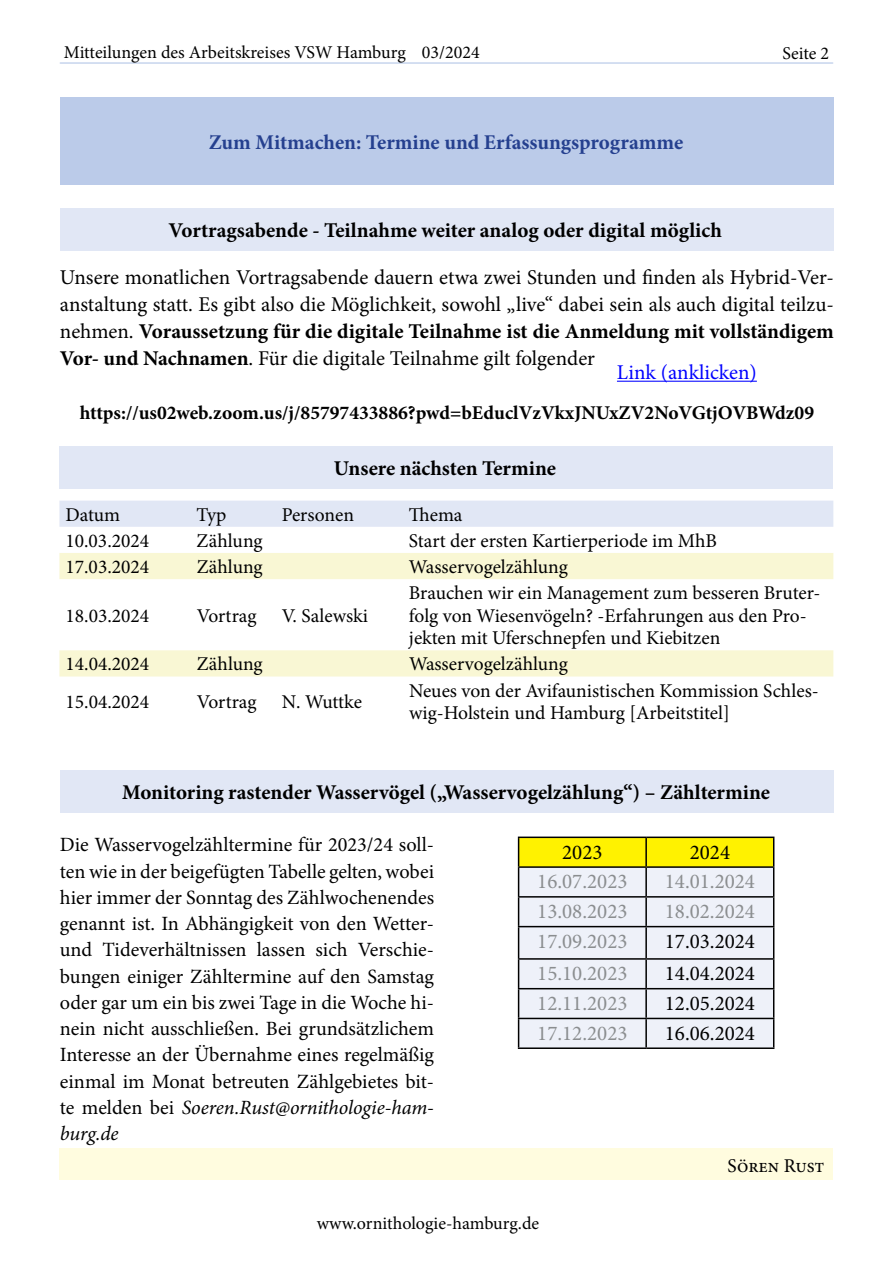
<style>
.page{position:relative;width:893px;height:1263px;background:#fff}
.page>*{position:absolute;margin:0;border:0;box-sizing:border-box;transform-origin:0 0}
.t1{font:21px/27px "Minion Pro";color:#000;text-align:justify}
.t2{font:700 21px "Minion Pro";color:#000}
.t3{font:21px "Minion Pro";color:#8b8e90}
.t4{font:700 21px "Minion Pro";color:#25408f}
.t5{font:21px "Minion Pro";color:#00f}
.t6{font:20.25px/26.2px "Minion Pro";color:#000;text-align:justify}
.t7{font:19.5px/22.5px "Minion Pro";color:#000}
.t8{font:700 19.5px "Minion Pro";color:#000}
.t9{font:18px "Minion Pro";color:#000}
.s1{font-weight:700}
.s2{font-style:italic}
</style>
<div class="page">
<hr style="left:60px;top:62px;width:773px;height:2px;background:#c7d4ed">
<div style="left:60px;top:98px;width:774px;height:87px;background:#bbcbe9"></div>
<div style="left:59px;top:446px;width:774px;height:43px;background:#e1e7f5"></div>
<div style="left:59px;top:501px;width:774px;height:26px;background:#e1e7f5"></div>
<svg style="left:59px;top:553px;width:774px;height:123px"></svg>
<div style="left:60px;top:208px;width:774px;height:43px;background:#e1e7f5"></div>
<hr style="left:617px;top:381px;width:140px;height:1px;background:#00f">
<div style="left:60px;top:770px;width:774px;height:42px;background:#e1e7f5"></div>
<div style="left:519px;top:927px;width:254px;height:120px;background:#eef1f9"></div>
<hr style="left:518px;top:836px;width:128px;height:2px;background:#000">
<hr style="left:646px;top:836px;width:128px;height:2px;background:#000">
<hr style="left:646px;top:1018px;width:128px;height:1px;background:#000">
<hr style="left:646px;top:1047px;width:128px;height:2px;background:#000">
<svg style="left:518px;top:837px;width:256px;height:89px;background:#e4e29b"></svg>
<hr style="left:518px;top:926px;width:128px;height:1px;background:#000">
<hr style="left:518px;top:927px;width:1px;height:31px;background:#000">
<hr style="left:646px;top:926px;width:128px;height:1px;background:#000">
<hr style="left:645px;top:927px;width:2px;height:31px;background:#000">
<hr style="left:773px;top:927px;width:1px;height:31px;background:#000">
<hr style="left:518px;top:958px;width:128px;height:2px;background:#000">
<hr style="left:646px;top:958px;width:128px;height:2px;background:#000">
<hr style="left:645px;top:960px;width:2px;height:28px;background:#000">
<svg style="left:773px;top:960px;width:1px;height:87px"></svg>
<hr style="left:518px;top:988px;width:128px;height:1px;background:#000">
<hr style="left:646px;top:988px;width:128px;height:1px;background:#000">
<hr style="left:645px;top:989px;width:2px;height:29px;background:#000">
<hr style="left:518px;top:1018px;width:128px;height:1px;background:#000">
<svg style="left:518px;top:960px;width:1px;height:87px"></svg>
<hr style="left:645px;top:1019px;width:2px;height:28px;background:#000">
<hr style="left:518px;top:1047px;width:128px;height:2px;background:#000">
<div style="left:59px;top:1149px;width:774px;height:31px;background:#fffcdf"></div>
<p class="t9" style="left:64px;top:40px;width:417px">Mitteilungen des Arbeitskreises VSW Hamburg 03/2024</p>
<p class="t9" style="left:782px;top:41px;width:48px">Seite 2</p>
<p class="t4" style="left:209px;top:127px;width:476px">Zum Mitmachen: Termine und Erfassungsprogramme</p>
<p class="t2" style="left:169px;top:216px;width:555px">Vortragsabende - Teilnahme weiter analog oder digital möglich</p>
<p class="t1" style="left:60px;top:264px;width:775px">Unsere monatlichen Vortragsabende dauern etwa zwei Stunden und finden als Hybrid-Ver&shy;anstaltung statt. Es gibt also die Möglichkeit, sowohl „live“ dabei sein als auch digital teilzu&shy;nehmen. <span class="s1">Voraussetzung für die digitale Teilnahme ist die Anmeldung mit vollständigem Vor- und Nachnamen</span>. Für die digitale Teilnahme gilt folgender</p>
<p class="t8" style="left:80px;top:399px;width:736px">https://us02web.zoom.us/j/85797433886?pwd=bEduclVzVkxJNUxZV2NoVGtjOVBWdz09</p>
<p class="t5" style="left:617px;top:358px;width:141px">Link (anklicken)</p>
<p class="t2" style="left:334px;top:454px;width:224px">Unsere nächsten Termine</p>
<p class="t7" style="left:65px;top:503px;width:56px">Datum</p>
<p class="t7" style="left:197px;top:503px;width:31px">Typ</p>
<p class="t7" style="left:282px;top:503px;width:74px">Personen</p>
<p class="t7" style="left:409px;top:503px;width:55px">Thema</p>
<p class="t7" style="left:65px;top:530px;width:85px">10.03.2024</p>
<p class="t7" style="left:197px;top:530px;width:67px">Zählung</p>
<p class="t7" style="left:409px;top:530px;width:310px">Start der ersten Kartierperiode im MhB</p>
<p class="t7" style="left:65px;top:556px;width:85px">17.03.2024</p>
<p class="t7" style="left:197px;top:556px;width:67px">Zählung</p>
<p class="t7" style="left:409px;top:556px;width:160px">Wasservogelzählung</p>
<p class="t7" style="left:65px;top:604px;width:85px">18.03.2024</p>
<p class="t7" style="left:197px;top:604px;width:61px">Vortrag</p>
<p class="t7" style="left:282px;top:604px;width:88px">V. Salewski</p>
<p class="t7" style="left:409px;top:582px;width:413px">Brauchen wir ein Management zum besseren Bruter&shy;folg von Wiesenvögeln? -Erfahrungen aus den Pro&shy;jekten mit Uferschnepfen und Kiebitzen</p>
<p class="t7" style="left:66px;top:653px;width:85px">14.04.2024</p>
<p class="t7" style="left:197px;top:653px;width:67px">Zählung</p>
<p class="t7" style="left:409px;top:653px;width:160px">Wasservogelzählung</p>
<p class="t7" style="left:66px;top:690px;width:85px">15.04.2024</p>
<p class="t7" style="left:197px;top:690px;width:61px">Vortrag</p>
<p class="t7" style="left:282px;top:690px;width:82px">N. Wuttke</p>
<p class="t7" style="left:409px;top:679px;width:411px">Neues von der Avifaunistischen Kommission Schles&shy;wig-Holstein und Hamburg [Arbeitstitel]</p>
<p class="t2" style="left:122px;top:777px;width:649px">Monitoring rastender Wasservögel („Wasservogelzählung“) – Zähltermine</p>
<p class="t6" style="left:60px;top:832px;width:376px">Die Wasservogelzähltermine für 2023/24 soll&shy;ten wie in der beigefügten Tabelle gelten, wobei hier immer der Sonntag des Zählwochenendes genannt ist. In Abhängigkeit von den Wetter&shy;und Tideverhältnissen lassen sich Verschie&shy;bungen einiger Zähltermine auf den Samstag oder gar um ein bis zwei Tage in die Woche hi&shy;nein nicht ausschließen. Bei grundsätzlichem Interesse an der Übernahme eines regelmäßig einmal im Monat betreuten Zählgebietes bit&shy;te melden bei <span class="s2">Soeren.Rust@ornithologie-ham&shy;burg.de</span></p>
<p class="t1" style="left:562px;top:838px;width:42px">2023</p>
<p class="t1" style="left:690px;top:838px;width:42px">2024</p>
<p class="t3" style="left:537px;top:867px;width:92px">16.07.2023</p>
<p class="t3" style="left:665px;top:867px;width:92px">14.01.2024</p>
<p class="t3" style="left:537px;top:897px;width:92px">13.08.2023</p>
<p class="t3" style="left:665px;top:897px;width:92px">18.02.2024</p>
<p class="t3" style="left:537px;top:927px;width:92px">17.09.2023</p>
<p class="t1" style="left:665px;top:928px;width:92px">17.03.2024</p>
<p class="t3" style="left:537px;top:959px;width:92px">15.10.2023</p>
<p class="t1" style="left:665px;top:960px;width:92px">14.04.2024</p>
<p class="t3" style="left:537px;top:989px;width:92px">12.11.2023</p>
<p class="t1" style="left:665px;top:990px;width:92px">12.05.2024</p>
<p class="t3" style="left:537px;top:1019px;width:92px">17.12.2023</p>
<p class="t1" style="left:665px;top:1019px;width:92px">16.06.2024</p>
<p class="t9" style="left:317px;top:1211px;width:224px">www.ornithologie-hamburg.de</p>
<p class="t7" style="left:728px;top:1154px;width:98px">Sören Rust</p>
</div>
